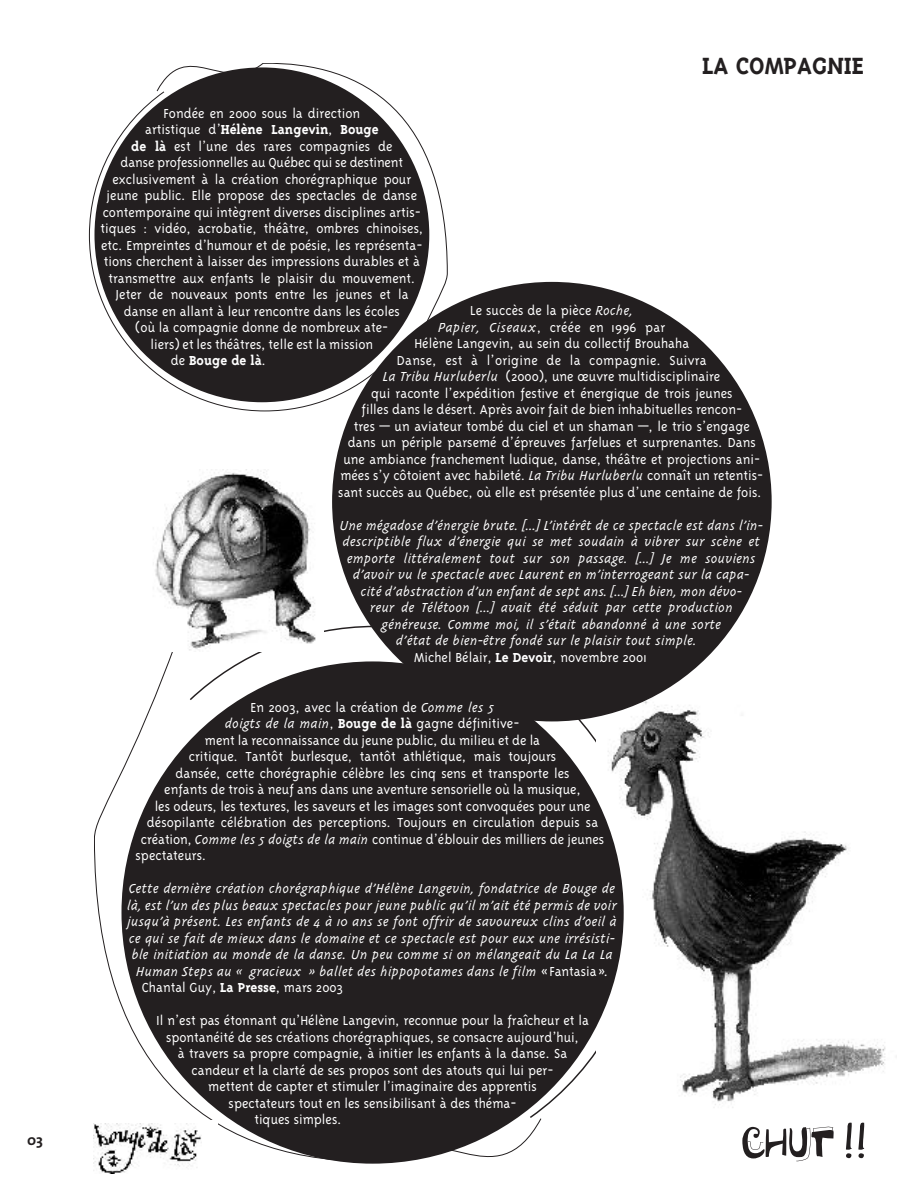
<style>
.page{position:relative;width:918px;height:1188px;background:#fff}
.page>*{position:absolute;margin:0;border:0;box-sizing:border-box;transform-origin:0 0}
.t1{font:700 27px "Triplex Serif";color:#231f20}
.t2{font:300 15px/16.5px "Triplex";color:#fff;text-align:center}
.t3{font:italic 300 15px "Triplex";color:#fff}
.t4{font:700 15px "Triplex Serif";color:#fff}
.t5{font:700 15px "The Mix";color:#231f20}
.s1{font-family:"Triplex";font-weight:300}
.s2{font-family:"Triplex Serif";font-weight:700}
.s3{font-style:italic}
.s4{font-style:normal}
</style>
<div class="page">
<svg style="left:156px;top:63px;width:292px;height:350px"></svg>
<svg style="left:89px;top:91px;width:297px;height:321px"></svg>
<div style="left:94px;top:67px;width:335px;height:335px;background:#231f20;border-radius:50%"></div>
<svg style="left:94px;top:620px;width:448px;height:542px"></svg>
<svg style="left:188px;top:625px;width:408px;height:494px"></svg>
<img style="left:596px;top:693px;width:290px;height:415px">
<img style="left:142px;top:469px;width:182px;height:182px">
<div style="left:332px;top:282px;width:440px;height:439px;background:#231f20;border-radius:50%"></div>
<div style="left:122px;top:661px;width:502px;height:503px;background:#231f20;border-radius:50%"></div>
<svg style="left:846px;top:1123px;width:6px;height:35px"></svg>
<svg style="left:858px;top:1123px;width:6px;height:35px"></svg>
<svg style="left:742px;top:1127px;width:92px;height:34px"></svg>
<div style="left:81px;top:1120px;width:137px;height:60px;background:#fff"></div>
<img style="left:94px;top:1123px;width:108px;height:50px">
<p class="t5" style="left:27px;top:1135px;width:17px">03</p>
<h1 class="t1" style="left:702px;top:49px;width:163px">LA COMPAGNIE</h1>
<p class="t2" style="left:164px;top:104px;width:198px">Fondée en 2000 sous la direction</p>
<p class="t4" style="left:145px;top:120px;width:235px"><span class="s1">artistique d’</span>Hélène Langevin<span class="s1">,</span> Bouge</p>
<p class="t2" style="left:101px;top:137px;width:324px"><span class="s2">de là</span> est l’une des rares compagnies de<br>danse professionnelles au Québec qui se destinent exclusivement à la création chorégraphique pour jeune public. Elle propose des spectacles de danse contemporaine qui intègrent diverses disciplines artis&shy;tiques : vidéo, acrobatie, théâtre, ombres chinoises, etc. Empreintes d’humour et de poésie, les représenta&shy;tions cherchent à laisser des impressions durables et à transmettre aux enfants le plaisir du mouvement.<br>Jeter de nouveaux ponts entre les jeunes et la danse en allant à leur rencontre dans les écoles<br>(où la compagnie donne de nombreux ate-<br>liers) et les théâtres, telle est la mission</p>
<p class="t4" style="left:171px;top:351px;width:97px"><span class="s1">de</span> Bouge de là<span class="s1">.</span></p>
<p class="t2" style="left:338px;top:302px;width:427px">Le succès de la pièce <span class="s3">Roche,<br>Papier, Ciseaux</span>, créée en 1996 par<br>Hélène Langevin, au sein du collectif Brouhaha<br>Danse, est à l’origine de la compagnie. Suivra<br><span class="s3">La Tribu Hurluberlu</span> (2000), une œuvre multidisciplinaire<br>qui raconte l’expédition festive et énergique de trois jeunes<br>filles dans le désert. Après avoir fait de bien inhabituelles rencon-<br>tres — un aviateur tombé du ciel et un shaman —, le trio s’engage dans un périple parsemé d’épreuves farfelues et surprenantes. Dans une ambiance franchement ludique, danse, théâtre et projections ani&shy;mées s’y côtoient avec habileté. <span class="s3">La Tribu Hurluberlu</span> connaît un retentis&shy;sant succès au Québec, où elle est présentée plus d’une centaine de fois.</p>
<p class="t3" style="left:340px;top:516px;width:425px">Une mégadose d’énergie brute. […] L’intérêt de ce spectacle est dans l’in-</p>
<p class="t3" style="left:343px;top:533px;width:419px">descriptible flux d’énergie qui se met soudain à vibrer sur scène et</p>
<p class="t3" style="left:347px;top:549px;width:410px">emporte littéralement tout sur son passage. […] Je me souviens</p>
<p class="t3" style="left:353px;top:566px;width:398px">d’avoir vu le spectacle avec Laurent en m’interrogeant sur la capa-</p>
<p class="t3" style="left:361px;top:582px;width:383px">cité d’abstraction d’un enfant de sept ans. […] Eh bien, mon dévo-</p>
<p class="t3" style="left:370px;top:599px;width:364px">reur de Télétoon […] avait été séduit par cette production</p>
<p class="t3" style="left:382px;top:615px;width:341px">généreuse. Comme moi, il s’était abandonné à une sorte</p>
<p class="t3" style="left:397px;top:632px;width:302px">d’état de bien-être fondé sur le plaisir tout simple.</p>
<p class="t2" style="left:414px;top:649px;width:234px">Michel Bélair, <span class="s2">Le Devoir</span>, novembre 2001</p>
<p class="t2" style="left:251px;top:698px;width:245px">En 2003, avec la création de <span class="s3">Comme les 5</span></p>
<p class="t2" style="left:226px;top:715px;width:296px"><span class="s3">doigts de la main</span>, <span class="s2">Bouge de là</span> gagne définitive-</p>
<p class="t2" style="left:205px;top:731px;width:337px">ment la reconnaissance du jeune public, du milieu et de la</p>
<p class="t2" style="left:189px;top:748px;width:369px">critique. Tantôt burlesque, tantôt athlétique, mais toujours</p>
<p class="t2" style="left:176px;top:764px;width:396px">dansée, cette chorégraphie célèbre les cinq sens et transporte les</p>
<p class="t2" style="left:164px;top:781px;width:418px">enfants de trois à neuf ans dans une aventure sensorielle où la musique,</p>
<p class="t2" style="left:155px;top:797px;width:437px">les odeurs, les textures, les saveurs et les images sont convoquées pour une</p>
<p class="t2" style="left:147px;top:814px;width:453px">désopilante célébration des perceptions. Toujours en circulation depuis sa</p>
<p class="t2" style="left:141px;top:830px;width:465px">création, <span class="s3">Comme les 5 doigts de la main</span> continue d’éblouir des milliers de jeunes</p>
<p class="t2" style="left:136px;top:847px;width:72px">spectateurs.</p>
<p class="t3" style="left:129px;top:879px;width:488px">Cette dernière création chorégraphique d’Hélène Langevin, fondatrice de Bouge de</p>
<p class="t3" style="left:128px;top:896px;width:491px">là, est l’un des plus beaux spectacles pour jeune public qu’il m’ait été permis de voir</p>
<p class="t3" style="left:128px;top:912px;width:491px">jusqu’à présent. Les enfants de 4 à 10 ans se font offrir de savoureux clins d’oeil à</p>
<p class="t3" style="left:129px;top:929px;width:488px">ce qui se fait de mieux dans le domaine et ce spectacle est pour eux une irrésisti-</p>
<p class="t3" style="left:132px;top:945px;width:483px">ble initiation au monde de la danse. Un peu comme si on mélangeait du La La La</p>
<p class="t3" style="left:136px;top:962px;width:474px">Human Steps au « gracieux » ballet des hippopotames dans le film <span class="s4">«Fantasia»</span>.</p>
<p class="t2" style="left:142px;top:979px;width:203px">Chantal Guy, <span class="s2">La Presse</span>, mars 2003</p>
<p class="t2" style="left:156px;top:1012px;width:434px">Il n’est pas étonnant qu’Hélène Langevin, reconnue pour la fraîcheur et la</p>
<p class="t2" style="left:166px;top:1028px;width:415px">spontanéité de ses créations chorégraphiques, se consacre aujourd’hui,</p>
<p class="t2" style="left:178px;top:1045px;width:391px">à travers sa propre compagnie, à initier les enfants à la danse. Sa</p>
<p class="t2" style="left:192px;top:1061px;width:364px">candeur et la clarté de ses propos sont des atouts qui lui per-</p>
<p class="t2" style="left:208px;top:1078px;width:330px">mettent de capter et stimuler l’imaginaire des apprentis</p>
<p class="t2" style="left:229px;top:1094px;width:290px">spectateurs tout en les sensibilisant à des théma-</p>
<p class="t2" style="left:254px;top:1111px;width:89px">tiques simples.</p>
</div>
